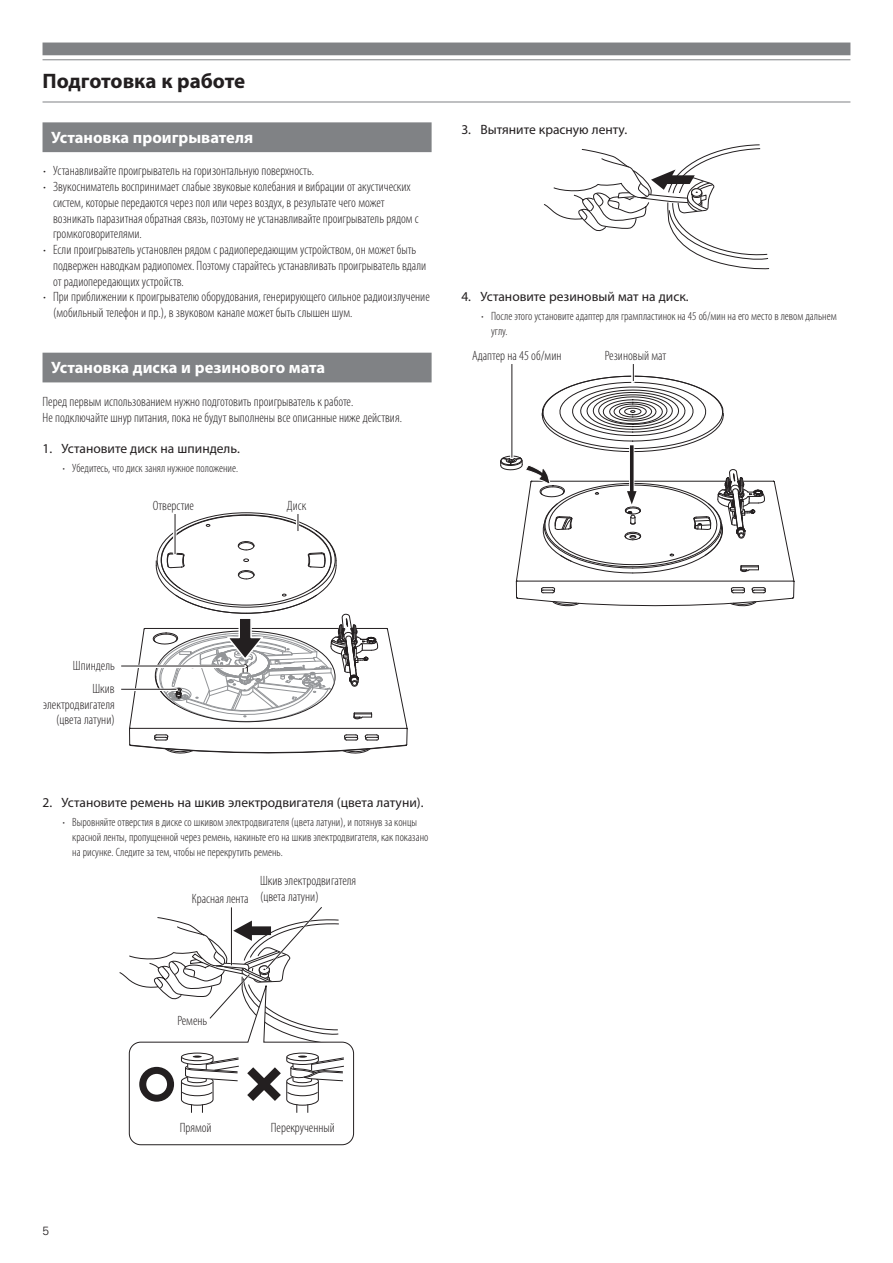
<style>
.page{position:relative;width:893px;height:1263px;background:#fff}
.page>*{position:absolute;margin:0;border:0;box-sizing:border-box;transform-origin:0 0}
.t1{font:700 21px "Myriad Pro";letter-spacing:-.005em;color:#231f20}
.t2{font:700 16.5px "Myriad Pro";color:#fff}
.t3{font:300 condensed 13.5px/15.8px "Myriad Pro";color:#231f20}
.t4{font:13.5px "Myriad Pro";color:#231f20}
.t5{font:300 condensed 12px/15px "Myriad Pro";color:#231f20}
.t6{font:300 12px "Univers LT Std";color:#231f20}
.s1{font-size:9.45px}
.s2{font-size:8.4px}
</style>
<div class="page">
<div style="left:43px;top:43px;width:807px;height:12px;background:#808285"></div>
<hr style="left:43px;top:59px;width:807px;height:1px;background:#808285">
<hr style="left:43px;top:102px;width:807px;height:1px;background:#808285">
<div style="left:43px;top:122px;width:389px;height:30px;background:#808285"></div>
<div style="left:43px;top:353px;width:389px;height:29px;background:#808285"></div>
<svg style="left:119px;top:907px;width:235px;height:238px"></svg>
<svg style="left:544px;top:144px;width:226px;height:126px"></svg>
<svg style="left:500px;top:364px;width:295px;height:243px"></svg>
<svg style="left:129px;top:514px;width:279px;height:240px"></svg>
<svg style="left:121px;top:664px;width:125px;height:4px"></svg>
<hr style="left:121px;top:666px;width:123px;height:1px;background:#231f20">
<svg style="left:121px;top:687px;width:57px;height:4px"></svg>
<hr style="left:121px;top:689px;width:55px;height:1px;background:#231f20">
<h1 class="t1" style="left:43px;top:68px;width:204px">Подготовка к работе</h1>
<p class="t2" style="left:51px;top:126px;width:204px">Установка проигрывателя</p>
<p class="t3" style="left:44px;top:163px;width:272px"><span class="s1">•</span> Устанавливайте проигрыватель на горизонтальную поверхность.</p>
<p class="t3" style="left:53px;top:179px;width:367px;text-indent:-10px"><span class="s1">•</span> Звукосниматель воспринимает слабые звуковые колебания и вибрации от акустических систем, которые передаются через пол или через воздух, в результате чего может возникать паразитная обратная связь, поэтому не устанавливайте проигрыватель рядом с громкоговорителями.</p>
<p class="t3" style="left:53px;top:242px;width:374px;text-indent:-10px"><span class="s1">•</span> Если проигрыватель установлен рядом с радиопередающим устройством, он может быть подвержен наводкам радиопомех. Поэтому старайтесь устанавливать проигрыватель вдали от радиопередающих устройств.</p>
<p class="t3" style="left:53px;top:289px;width:378px;text-indent:-10px"><span class="s1">•</span> При приближении к проигрывателю оборудования, генерирующего сильное радиоизлучение (мобильный телефон и пр.), в звуковом канале может быть слышен шум.</p>
<p class="t2" style="left:51px;top:357px;width:276px">Установка диска и резинового мата</p>
<p class="t3" style="left:43px;top:393px;width:361px">Перед первым использованием нужно подготовить проигрыватель к работе.<br>Не подключайте шнур питания, пока не будут выполнены все описанные ниже действия.</p>
<p class="t4" style="left:43px;top:440px;width:199px">1. Установите диск на шпиндель.</p>
<p class="t5" style="left:63px;top:460px;width:177px"><span class="s2">•</span> Убедитесь, что диск занял нужное положение.</p>
<p class="t3" style="left:153px;top:497px;width:43px">Отверстие</p>
<p class="t3" style="left:287px;top:497px;width:21px">Диск</p>
<p class="t4" style="left:461px;top:121px;width:167px">3. Вытяните красную ленту.</p>
<p class="t4" style="left:461px;top:288px;width:229px">4. Установите резиновый мат на диск.</p>
<p class="t5" style="left:491px;top:308px;width:347px;text-indent:-10px"><span class="s2">•</span> После этого установите адаптер для грампластинок на 45 об/мин на его место в левом дальнем углу.</p>
<p class="t3" style="left:472px;top:348px;width:91px">Адаптер на 45 об/мин</p>
<p class="t3" style="left:605px;top:348px;width:63px">Резиновый мат</p>
<p class="t3" style="left:73px;top:658px;width:43px">Шпиндель</p>
<p class="t3" style="left:43px;top:680px;width:73px;text-align:right">Шкив электродвигателя (цвета латуни)</p>
<p class="t4" style="left:43px;top:794px;width:382px">2. Установите ремень на шкив электродвигателя (цвета латуни).</p>
<p class="t5" style="left:72px;top:814px;width:358px;text-indent:-10px"><span class="s2">•</span> Выровняйте отверстия в диске со шкивом электродвигателя (цвета латуни), и потянув за концы красной ленты, пропущенной через ремень, накиньте его на шкив электродвигателя, как показано на рисунке. Следите за тем, чтобы не перекрутить ремень.</p>
<p class="t3" style="left:192px;top:873px;width:166px;text-indent:68px">Шкив электродвигателя<br>Красная лента (цвета латуни)</p>
<p class="t3" style="left:177px;top:1012px;width:31px">Ремень</p>
<p class="t6" style="left:43px;top:1224px;width:8px">5</p>
<p class="t3" style="left:180px;top:1120px;width:33px">Прямой</p>
<p class="t3" style="left:271px;top:1120px;width:66px">Перекрученный</p>
</div>
